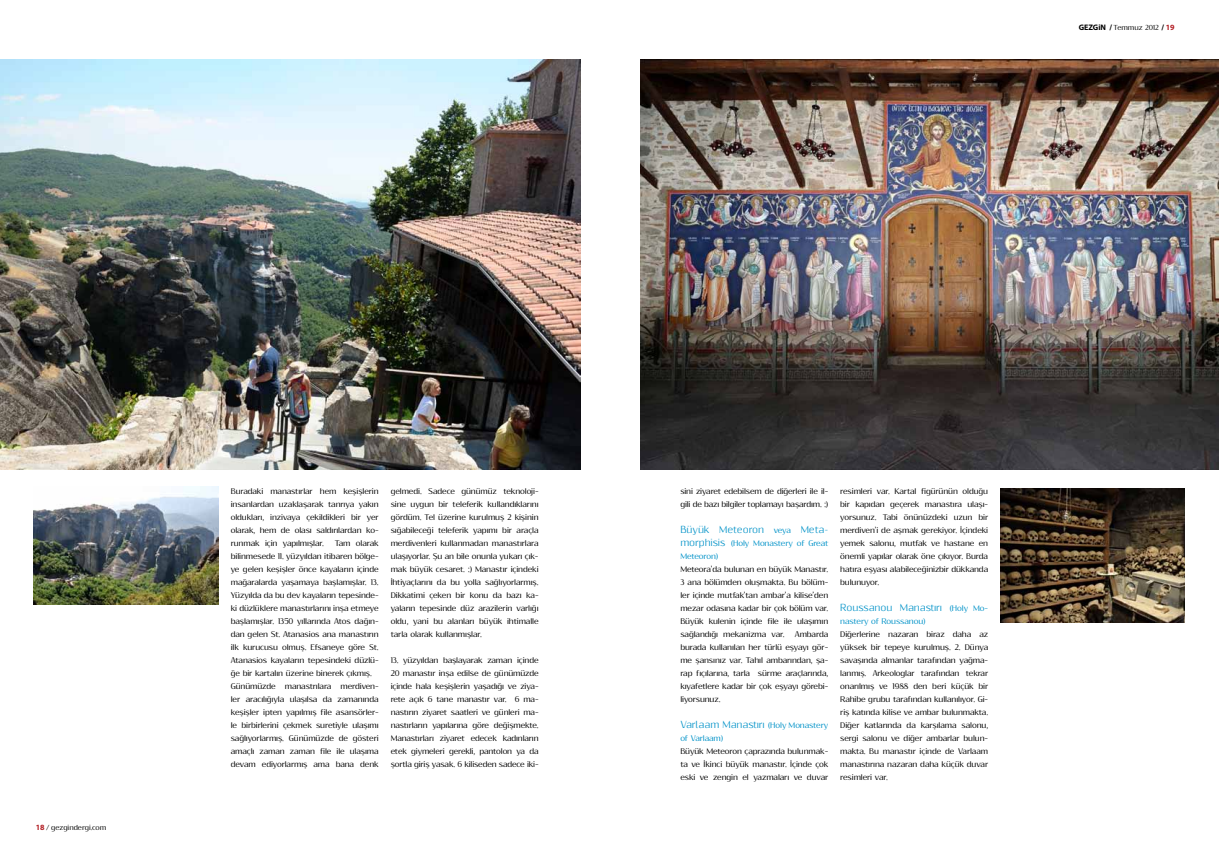
<style>
.page{position:relative;width:1219px;height:851px;background:#fff}
.page>*{position:absolute;margin:0;border:0;box-sizing:border-box;transform-origin:0 0}
.t1{font:9px/13px "Resagokr";letter-spacing:-.01em;color:#000;text-align:justify}
.t2{font:9px "Resagnicto";letter-spacing:-.01em;color:#0092c8}
.t3{font:9px/13px "Resagokr";letter-spacing:-.01em;color:#0092c8}
.t4{font:8px "Resagokr";color:#000}
.s1{font-family:"Myriad Pro";font-weight:700}
.s2{font-family:"Myriad Pro";font-weight:700;color:#b32026}
.s3{font-family:"Resagokr"}
.s4{font-family:"Resagnicto"}
</style>
<div class="page">
<img style="left:641px;top:59px;width:578px;height:410px">
<img style="left:0;top:59px;width:580px;height:410px">
<img style="left:1000px;top:488px;width:184px;height:134px">
<img style="left:33px;top:486px;width:186px;height:118px">
<p class="t4" style="left:1079px;top:23px;width:97px"><span class="s1">GEZGiN /</span> Temmuz 2012 <span class="s1">/</span> <span class="s2">19</span></p>
<p class="t4" style="left:36px;top:823px;width:72px"><span class="s2">18</span> / gezgindergi.com</p>
<p class="t1" style="left:231px;top:485px;width:149px;text-align:left">Buradaki manastırlar hem keşişlerin insanlardan uzaklaşarak tanrıya yakın oldukları, inzivaya çekildikleri bir yer olarak, hem de olası saldırılardan ko&shy;runmak için yapılmışlar. Tam olarak bilinmesede 11. yüzyıldan itibaren bölge&shy;ye gelen keşişler önce kayaların içinde mağaralarda yaşamaya başlamışlar. 13.<br>Yüzyılda da bu dev kayaların tepesinde&shy;ki düzlüklere manastırlarını inşa etmeye başlamışlar. 1350 yıllarında Atos dağın&shy;dan gelen St. Atanasios ana manastırın ilk kurucusu olmuş. Efsaneye göre St.<br>Atanasios kayaların tepesindeki düzlü&shy;ğe bir kartalın üzerine binerek çıkmış.<br>Günümüzde manastrılara merdiven&shy;ler aracılığıyla ulaşılsa da zamanında keşişler ipten yapılmış file asansörler&shy;le birbirlerini çekmek suretiyle ulaşımı sağlıyorlarmış. Günümüzde de gösteri amaçlı zaman zaman file ile ulaşıma devam ediyorlarmış ama bana denk</p>
<p class="t1" style="left:391px;top:485px;width:149px">gelmedi. Sadece günümüz teknoloji&shy;sine uygun bir teleferik kullandıklarını gördüm. Tel üzerine kurulmuş 2 kişinin sığabileceği teleferik yapımı bir araçla merdivenleri kullanmadan manastırlara ulaşıyorlar. Şu an bile onunla yukarı çık&shy;mak büyük cesaret. :) Manastır içindeki İhtiyaçlarını da bu yolla sağlıyorlarmış.<br>Dikkatimi çeken bir konu da bazı ka&shy;yaların tepesinde düz arazilerin varlığı oldu, yani bu alanları büyük ihtimalle tarla olarak kullanmışlar.</p>
<p class="t1" style="left:391px;top:654px;width:149px">13. yüzyıldan başlayarak zaman içinde 20 manastır inşa edilse de günümüzde içinde hala keşişlerin yaşadığı ve ziya&shy;rete açık 6 tane manastır var. 6 ma&shy;nastırın ziyaret saatleri ve günleri ma&shy;nastırların yapılarına göre değişmekte.<br>Manastırları ziyaret edecek kadınların etek giymeleri gerekli, pantolon ya da şortla giriş yasak. 6 kiliseden sadece iki-</p>
<p class="t1" style="left:680px;top:484px;width:149px">sini ziyaret edebilsem de diğerleri ile il&shy;gili de bazı bilgiler toplamayı başardım. :)</p>
<p class="t2" style="left:680px;top:523px;width:149px">Büyük Meteoron <span class="s3">veya</span> Meta-</p>
<p class="t3" style="left:680px;top:536px;width:149px"><span class="s4">morphisis</span> (Holy Monastery of Great<br>Meteoron)</p>
<p class="t1" style="left:680px;top:562px;width:149px">Meteora’da bulunan en büyük Manastır.<br>3 ana bölümden oluşmakta. Bu bölüm&shy;ler içinde mutfak’tan ambar’a kilise’den mezar odasına kadar bir çok bölüm var.<br>Büyük kulenin içinde file ile ulaşımın sağlandığı mekanizma var. Ambarda burada kullanılan her türlü eşyayı gör&shy;me şansınız var. Tahıl ambarından, şa&shy;rap fıçılarına, tarla sürme araçlarında, kıyafetlere kadar bir çok eşyayı görebi&shy;liyorsunuz.</p>
<p class="t2" style="left:680px;top:718px;width:149px">Varlaam Manastırı <span class="s3">(Holy Monastery</span></p>
<p class="t3" style="left:680px;top:731px;width:44px">of Varlaam)</p>
<p class="t1" style="left:680px;top:744px;width:149px">Büyük Meteoron çaprazında bulunmak&shy;ta ve İkinci büyük manastır. İçinde çok eski ve zengin el yazmaları ve duvar</p>
<p class="t1" style="left:840px;top:484px;width:149px">resimleri var. Kartal figürünün olduğu bir kapıdan geçerek manastıra ulaşı&shy;yorsunuz. Tabi önünüzdeki uzun bir merdiven’i de aşmak gerekiyor. İçindeki yemek salonu, mutfak ve hastane en önemli yapılar olarak öne çıkıyor. Burda hatıra eşyası alabileceğinizbir dükkanda bulunuyor.</p>
<p class="t2" style="left:840px;top:601px;width:149px">Roussanou Manastırı <span class="s3">(Holy Mo-</span></p>
<p class="t3" style="left:840px;top:614px;width:87px">nastery of Roussanou)</p>
<p class="t1" style="left:840px;top:627px;width:149px">Diğerlerine nazaran biraz daha az yüksek bir tepeye kurulmuş. 2. Dünya savaşında almanlar tarafından yağma&shy;lanmış. Arkeologlar tarafından tekrar onarılmış ve 1988 den beri küçük bir Rahibe grubu tarafından kullanılıyor. Gi&shy;riş katında kilise ve ambar bulunmakta.<br>Diğer katlarında da karşılama salonu, sergi salonu ve diğer ambarlar bulun&shy;makta. Bu manastır içinde de Varlaam manastırına nazaran daha küçük duvar resimleri var.</p>
</div>
